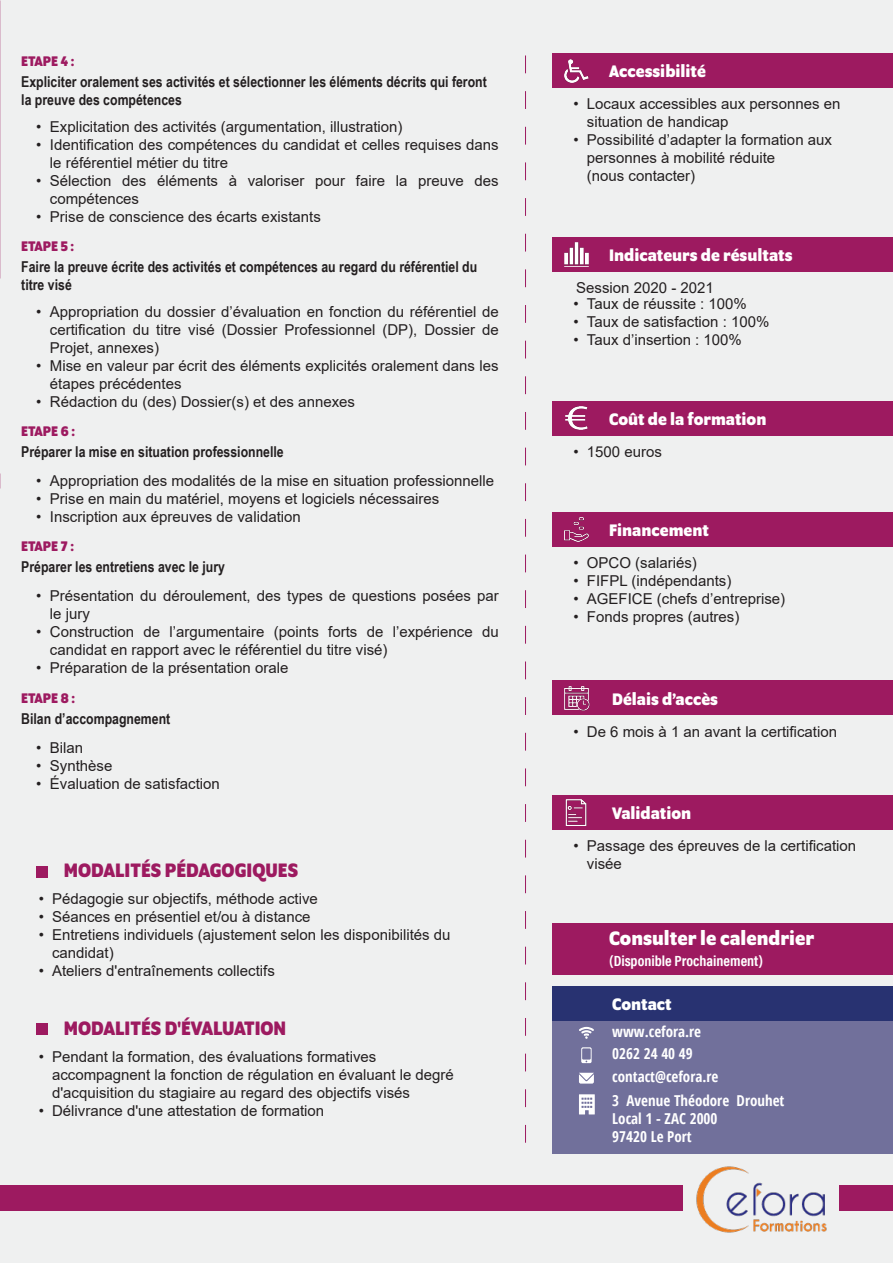
<style>
.page{position:relative;width:893px;height:1263px;background:#eff0f0}
.page>*{position:absolute;margin:0;border:0;box-sizing:border-box;transform-origin:0 0}
.t1{font:700 21px "Program OT";color:#9d1a60}
.t2{font:700 21px "Program OT";color:#fff}
.t3{font:700 18px "Program OT";color:#fff}
.t4{font:15px/18px "Arial";color:#231f20}
.t5{font:700 15px/18px "Arial Narrow";color:#231f20}
.t6{font:700 condensed 15px/23px "Open Sans";color:#fff}
.t7{font:700 15px "Program OT";color:#9d1a60}
.t8{font:700 15px "Acumin Pro Cond";color:#fff}
</style>
<div class="page">
<div style="left:0;top:1185px;width:893px;height:25px;background:#9d1a60"></div>
<img style="left:0;top:0;width:1px;height:278px">
<div style="left:552px;top:54px;width:341px;height:34px;background:#9d1a60"></div>
<div style="left:552px;top:238px;width:341px;height:34px;background:#9d1a60"></div>
<div style="left:552px;top:401px;width:341px;height:34px;background:#9d1a60"></div>
<div style="left:552px;top:512px;width:341px;height:34px;background:#9d1a60"></div>
<div style="left:552px;top:681px;width:341px;height:34px;background:#9d1a60"></div>
<div style="left:552px;top:923px;width:341px;height:51px;background:#9d1a60"></div>
<div style="left:552px;top:795px;width:341px;height:34px;background:#9d1a60"></div>
<svg style="left:525px;top:55px;width:1px;height:1088px"></svg>
<div style="left:552px;top:987px;width:341px;height:34px;background:#283271"></div>
<div style="left:552px;top:1021px;width:341px;height:133px;background:#71709b"></div>
<svg style="left:581px;top:1047px;width:11px;height:16px"></svg>
<svg style="left:579px;top:1073px;width:15px;height:10px"></svg>
<svg style="left:579px;top:1094px;width:16px;height:20px"></svg>
<svg style="left:579px;top:1027px;width:15px;height:12px"></svg>
<div style="left:36px;top:1023px;width:12px;height:12px;background:#9d1a60"></div>
<div style="left:36px;top:866px;width:12px;height:11px;background:#9d1a60"></div>
<div style="left:684px;top:1161px;width:155px;height:81px;background:#eff0f0"></div>
<img style="left:696px;top:1166px;width:131px;height:67px">
<img style="left:564px;top:59px;width:25px;height:24px">
<img style="left:564px;top:242px;width:25px;height:25px">
<img style="left:565px;top:406px;width:23px;height:24px">
<img style="left:564px;top:517px;width:25px;height:25px">
<img style="left:564px;top:686px;width:25px;height:25px">
<img style="left:565px;top:800px;width:22px;height:25px">
<p class="t7" style="left:21px;top:52px;width:55px">ETAPE 4 :</p>
<p class="t5" style="left:21px;top:72px;width:467px">Expliciter oralement ses activités et sélectionner les éléments décrits qui feront la preuve des compétences</p>
<p class="t4" style="left:50px;top:118px;width:354px">Explicitation des activités (argumentation, illustration)</p>
<p class="t4" style="left:50px;top:136px;width:450px">Identification des compétences du candidat et celles requises dans le référentiel métier du titre</p>
<p class="t4" style="left:50px;top:172px;width:450px">Sélection des éléments à valoriser pour faire la preuve des compétences</p>
<p class="t4" style="left:50px;top:208px;width:272px">Prise de conscience des écarts existants</p>
<p class="t7" style="left:21px;top:237px;width:55px">ETAPE 5 :</p>
<p class="t4" style="left:36px;top:118px;width:7px">•</p>
<p class="t4" style="left:36px;top:136px;width:7px">•</p>
<p class="t4" style="left:36px;top:172px;width:7px">•</p>
<p class="t4" style="left:36px;top:208px;width:7px">•</p>
<p class="t5" style="left:21px;top:257px;width:457px">Faire la preuve écrite des activités et compétences au regard du référentiel du titre visé</p>
<p class="t4" style="left:36px;top:302px;width:7px">•</p>
<p class="t4" style="left:36px;top:356px;width:7px">•</p>
<p class="t4" style="left:36px;top:392px;width:7px">•</p>
<p class="t4" style="left:50px;top:302px;width:450px;text-align:justify">Appropriation du dossier d’évaluation en fonction du référentiel de certification du titre visé (Dossier Professionnel (DP), Dossier de Projet, annexes)</p>
<p class="t4" style="left:50px;top:356px;width:450px">Mise en valeur par écrit des éléments explicités oralement dans les étapes précédentes</p>
<p class="t4" style="left:50px;top:392px;width:307px">Rédaction du (des) Dossier(s) et des annexes</p>
<p class="t7" style="left:21px;top:422px;width:55px">ETAPE 6 :</p>
<p class="t5" style="left:21px;top:442px;width:264px">Préparer la mise en situation professionnelle</p>
<p class="t4" style="left:36px;top:471px;width:7px">•</p>
<p class="t4" style="left:36px;top:489px;width:7px">•</p>
<p class="t4" style="left:36px;top:507px;width:7px">•</p>
<p class="t4" style="left:50px;top:471px;width:446px">Appropriation des modalités de la mise en situation professionnelle</p>
<p class="t4" style="left:50px;top:489px;width:391px">Prise en main du matériel, moyens et logiciels nécessaires</p>
<p class="t4" style="left:50px;top:507px;width:252px">Inscription aux épreuves de validation</p>
<p class="t7" style="left:21px;top:537px;width:54px">ETAPE 7 :</p>
<p class="t5" style="left:21px;top:557px;width:205px">Préparer les entretiens avec le jury</p>
<p class="t4" style="left:36px;top:587px;width:7px">•</p>
<p class="t4" style="left:36px;top:623px;width:7px">•</p>
<p class="t4" style="left:36px;top:659px;width:7px">•</p>
<p class="t4" style="left:50px;top:587px;width:450px">Présentation du déroulement, des types de questions posées par le jury</p>
<p class="t4" style="left:50px;top:623px;width:450px">Construction de l’argumentaire (points forts de l’expérience du candidat en rapport avec le référentiel du titre visé)</p>
<p class="t4" style="left:50px;top:659px;width:240px">Préparation de la présentation orale</p>
<p class="t7" style="left:21px;top:689px;width:55px">ETAPE 8 :</p>
<p class="t5" style="left:21px;top:709px;width:151px">Bilan d’accompagnement</p>
<p class="t4" style="left:36px;top:738px;width:7px">•</p>
<p class="t4" style="left:36px;top:756px;width:7px">•</p>
<p class="t4" style="left:36px;top:774px;width:7px">•</p>
<p class="t4" style="left:50px;top:738px;width:35px">Bilan</p>
<p class="t4" style="left:50px;top:756px;width:64px">Synthèse</p>
<p class="t4" style="left:50px;top:774px;width:172px">Évaluation de satisfaction</p>
<p class="t1" style="left:64px;top:858px;width:236px">MODALITÉS PÉDAGOGIQUES</p>
<p class="t4" style="left:39px;top:890px;width:7px">•</p>
<p class="t4" style="left:39px;top:908px;width:7px">•</p>
<p class="t4" style="left:39px;top:926px;width:7px">•</p>
<p class="t4" style="left:39px;top:962px;width:7px">•</p>
<p class="t4" style="left:52px;top:890px;width:267px">Pédagogie sur objectifs, méthode active</p>
<p class="t4" style="left:52px;top:908px;width:260px">Séances en présentiel et/ou à distance</p>
<p class="t4" style="left:52px;top:926px;width:400px">Entretiens individuels (ajustement selon les disponibilités du candidat)</p>
<p class="t4" style="left:52px;top:962px;width:224px">Ateliers d'entraînements collectifs</p>
<p class="t4" style="left:39px;top:1047px;width:7px">•</p>
<p class="t4" style="left:39px;top:1101px;width:7px">•</p>
<p class="t1" style="left:64px;top:1016px;width:224px">MODALITÉS D'ÉVALUATION</p>
<p class="t4" style="left:52px;top:1047px;width:403px">Pendant la formation, des évaluations formatives accompagnent la fonction de régulation en évaluant le degré d'acquisition du stagiaire au regard des objectifs visés</p>
<p class="t4" style="left:52px;top:1101px;width:274px">Délivrance d'une attestation de formation</p>
<p class="t4" style="left:574px;top:95px;width:7px">•</p>
<p class="t4" style="left:574px;top:131px;width:7px">•</p>
<p class="t3" style="left:609px;top:61px;width:98px">Accessibilité</p>
<p class="t4" style="left:587px;top:95px;width:255px">Locaux accessibles aux personnes en situation de handicap</p>
<p class="t4" style="left:587px;top:131px;width:247px">Possibilité d’adapter la formation aux personnes à mobilité réduite<br>(nous contacter)</p>
<p class="t3" style="left:609px;top:245px;width:185px">Indicateurs de résultats</p>
<p class="t4" style="left:576px;top:279px;width:139px">Session 2020 - 2021</p>
<p class="t4" style="left:587px;top:294px;width:162px">Taux de réussite : 100%</p>
<p class="t4" style="left:587px;top:312px;width:184px">Taux de satisfaction : 100%</p>
<p class="t4" style="left:587px;top:330px;width:157px">Taux d’insertion : 100%</p>
<p class="t4" style="left:574px;top:294px;width:7px">•</p>
<p class="t4" style="left:574px;top:312px;width:7px">•</p>
<p class="t4" style="left:574px;top:330px;width:7px">•</p>
<p class="t4" style="left:574px;top:442px;width:7px">•</p>
<p class="t3" style="left:609px;top:408px;width:159px">Coût de la formation</p>
<p class="t4" style="left:587px;top:442px;width:77px">1500 euros</p>
<p class="t4" style="left:574px;top:554px;width:7px">•</p>
<p class="t4" style="left:574px;top:572px;width:7px">•</p>
<p class="t4" style="left:574px;top:590px;width:7px">•</p>
<p class="t4" style="left:574px;top:608px;width:7px">•</p>
<p class="t3" style="left:609px;top:520px;width:101px">Financement</p>
<p class="t4" style="left:587px;top:554px;width:112px">OPCO (salariés)</p>
<p class="t4" style="left:587px;top:572px;width:146px">FIFPL (indépendants)</p>
<p class="t4" style="left:587px;top:590px;width:200px">AGEFICE (chefs d’entreprise)</p>
<p class="t4" style="left:587px;top:608px;width:154px">Fonds propres (autres)</p>
<p class="t4" style="left:574px;top:722px;width:7px">•</p>
<p class="t3" style="left:612px;top:688px;width:107px">Délais d’accès</p>
<p class="t4" style="left:587px;top:722px;width:252px">De 6 mois à 1 an avant la certification</p>
<p class="t4" style="left:574px;top:837px;width:7px">•</p>
<p class="t3" style="left:612px;top:803px;width:80px">Validation</p>
<p class="t4" style="left:587px;top:837px;width:271px">Passage des épreuves de la certification visée</p>
<p class="t2" style="left:609px;top:926px;width:207px">Consulter le calendrier</p>
<p class="t8" style="left:609px;top:953px;width:155px">(Disponible Prochainement)</p>
<p class="t3" style="left:612px;top:994px;width:61px">Contact</p>
<p class="t6" style="left:612px;top:1020px;width:174px">www.cefora.re<br>0262 24 40 49 contact@cefora.re<br>3 Avenue Théodore Drouhet</p>
<p class="t6" style="left:612px;top:1109px;width:107px;line-height:18px">Local 1 - ZAC 2000<br>97420 Le Port</p>
</div>
